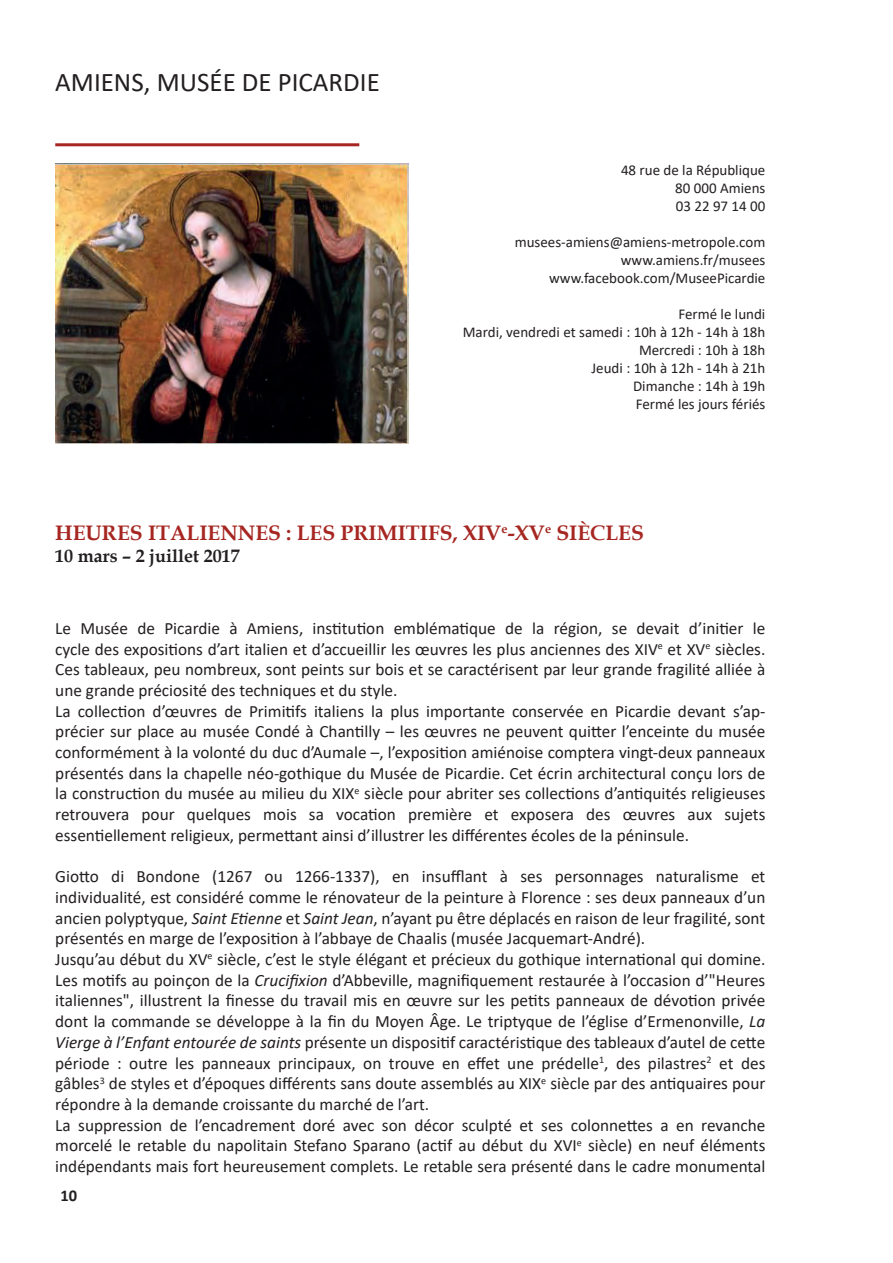
<style>
.page{position:relative;width:893px;height:1263px;background:#fff}
.page>*{position:absolute;margin:0;border:0;box-sizing:border-box;transform-origin:0 0}
.t1{font:27px "Calibri";color:#231f20}
.t2{font:700 21px "Book Antiqua";color:#a62621}
.t3{font:700 18px "Book Antiqua";color:#231f20}
.t4{font:17.25px/20.7px "Calibri";color:#231f20}
.t5{font:700 16.5px "Calibri";color:#231f20}
.t6{font:15px/18px "Calibri";color:#231f20;text-align:right}
.s1{font-style:italic}
</style>
<div class="page">
<hr style="left:55px;top:143px;width:304px;height:3px;background:#a62621">
<img style="left:55px;top:164px;width:353px;height:280px">
<h1 class="t1" style="left:55px;top:64px;width:326px">AMIENS, MUSÉE DE PICARDIE</h1>
<p class="t6" style="left:675px;top:161px;width:92px;text-align:justify;text-indent:-54px">48 rue de la République 80 000 Amiens 03 22 97 14 00</p>
<p class="t6" style="left:515px;top:233px;width:252px">musees-amiens@amiens-metropole.com www.amiens.fr/musees www.facebook.com/MuseePicardie</p>
<p class="t6" style="left:463px;top:305px;width:304px">Fermé le lundi<br>Mardi, vendredi et samedi : 10h à 12h - 14h à 18h<br>Mercredi : 10h à 18h<br>Jeudi : 10h à 12h - 14h à 21h<br>Dimanche : 14h à 19h<br>Fermé les jours fériés</p>
<p class="t2" style="left:55px;top:518px;width:590px">HEURES ITALIENNES : LES PRIMITIFS, XIV<sup>e</sup>-XV<sup>e</sup> SIÈCLES</p>
<p class="t3" style="left:55px;top:543px;width:186px">10 mars – 2 juillet 2017</p>
<p class="t4" style="left:55px;top:617px;width:712px">Le Musée de Picardie à Amiens, institution emblématique de la région, se devait d’initier le cycle des expositions d’art italien et d’accueillir les œuvres les plus anciennes des XIV<sup>e</sup> et XV<sup>e</sup> siècles.<br>Ces tableaux, peu nombreux, sont peints sur bois et se caractérisent par leur grande fragilité alliée à une grande préciosité des techniques et du style.<br>La collection d’œuvres de Primitifs italiens la plus importante conservée en Picardie devant s’ap&shy;précier sur place au musée Condé à Chantilly – les œuvres ne peuvent quitter l’enceinte du musée conformément à la volonté du duc d’Aumale –, l’exposition amiénoise comptera vingt-deux panneaux présentés dans la chapelle néo-gothique du Musée de Picardie. Cet écrin architectural conçu lors de la construction du musée au milieu du XIX<sup>e</sup> siècle pour abriter ses collections d’antiquités religieuses retrouvera pour quelques mois sa vocation première et exposera des œuvres aux sujets essentiellement religieux, permettant ainsi d’illustrer les différentes écoles de la péninsule.</p>
<p class="t4" style="left:55px;top:866px;width:712px">Giotto di Bondone (1267 ou 1266-1337), en insufflant à ses personnages naturalisme et individualité, est considéré comme le rénovateur de la peinture à Florence : ses deux panneaux d’un ancien polyptyque, <span class="s1">Saint Etienne</span> et <span class="s1">Saint Jean</span>, n’ayant pu être déplacés en raison de leur fragilité, sont présentés en marge de l’exposition à l’abbaye de Chaalis (musée Jacquemart-André).<br>Jusqu’au début du XV<sup>e</sup> siècle, c’est le style élégant et précieux du gothique international qui domine.<br>Les motifs au poinçon de la <span class="s1">Crucifixion</span> d’Abbeville, magnifiquement restaurée à l’occasion d’"Heures italiennes", illustrent la finesse du travail mis en œuvre sur les petits panneaux de dévotion privée dont la commande se développe à la fin du Moyen Âge. Le triptyque de l’église d’Ermenonville, <span class="s1">La Vierge à l’Enfant entourée de saints</span> présente un dispositif caractéristique des tableaux d’autel de cette période : outre les panneaux principaux, on trouve en effet une prédelle<sup>1</sup>, des pilastres<sup>2</sup> et des gâbles<sup>3</sup> de styles et d’époques différents sans doute assemblés au XIX<sup>e</sup> siècle par des antiquaires pour répondre à la demande croissante du marché de l’art.<br>La suppression de l’encadrement doré avec son décor sculpté et ses colonnettes a en revanche morcelé le retable du napolitain Stefano Sparano (actif au début du XVI<sup>e</sup> siècle) en neuf éléments indépendants mais fort heureusement complets. Le retable sera présenté dans le cadre monumental</p>
<p class="t5" style="left:60px;top:1184px;width:18px">10</p>
</div>
